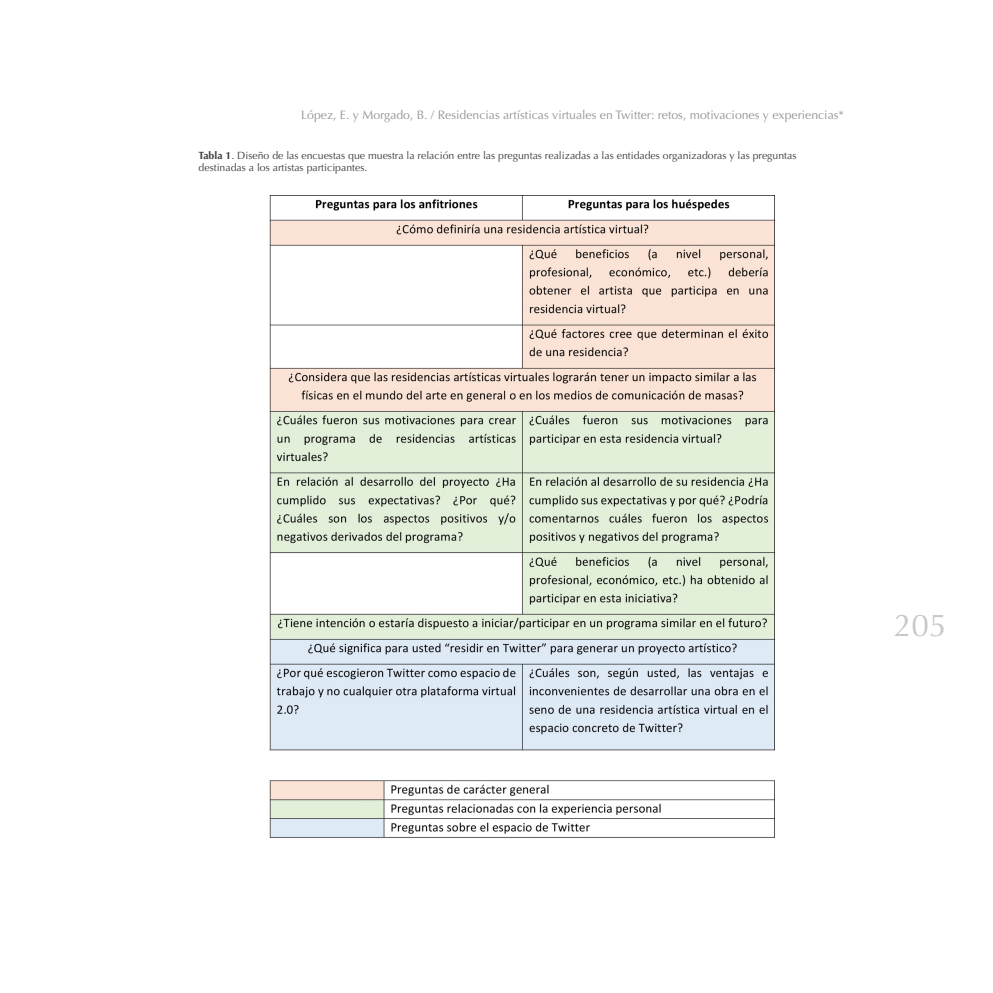
<style>
.page{position:relative;width:993px;height:993px;background:#fff}
.page>*{position:absolute;margin:0;border:0;box-sizing:border-box;transform-origin:0 0}
.t1{font:31.5px "Optima";color:#c7c8ca}
.t2{font:12.25px "Optima";color:#939598}
.t3{font:10.5px/12.6px "Optima";color:#3e3e3f}
.s1{font-weight:700}
</style>
<div class="page">
<img style="left:269px;top:196px;width:505px;height:642px">
<p class="t2" style="left:301px;top:108px;width:544px">López, E. y Morgado, B. / Residencias artísticas virtuales en Twitter: retos, motivaciones y experiencias*</p>
<p class="t3" style="left:198px;top:149px;width:599px"><span class="s1">Tabla 1</span>. Diseño de las encuestas que muestra la relación entre las preguntas realizadas a las entidades organizadoras y las preguntas destinadas a los artistas participantes.</p>
<h1 class="t1" style="left:893px;top:607px;width:54px">205</h1>
</div>
